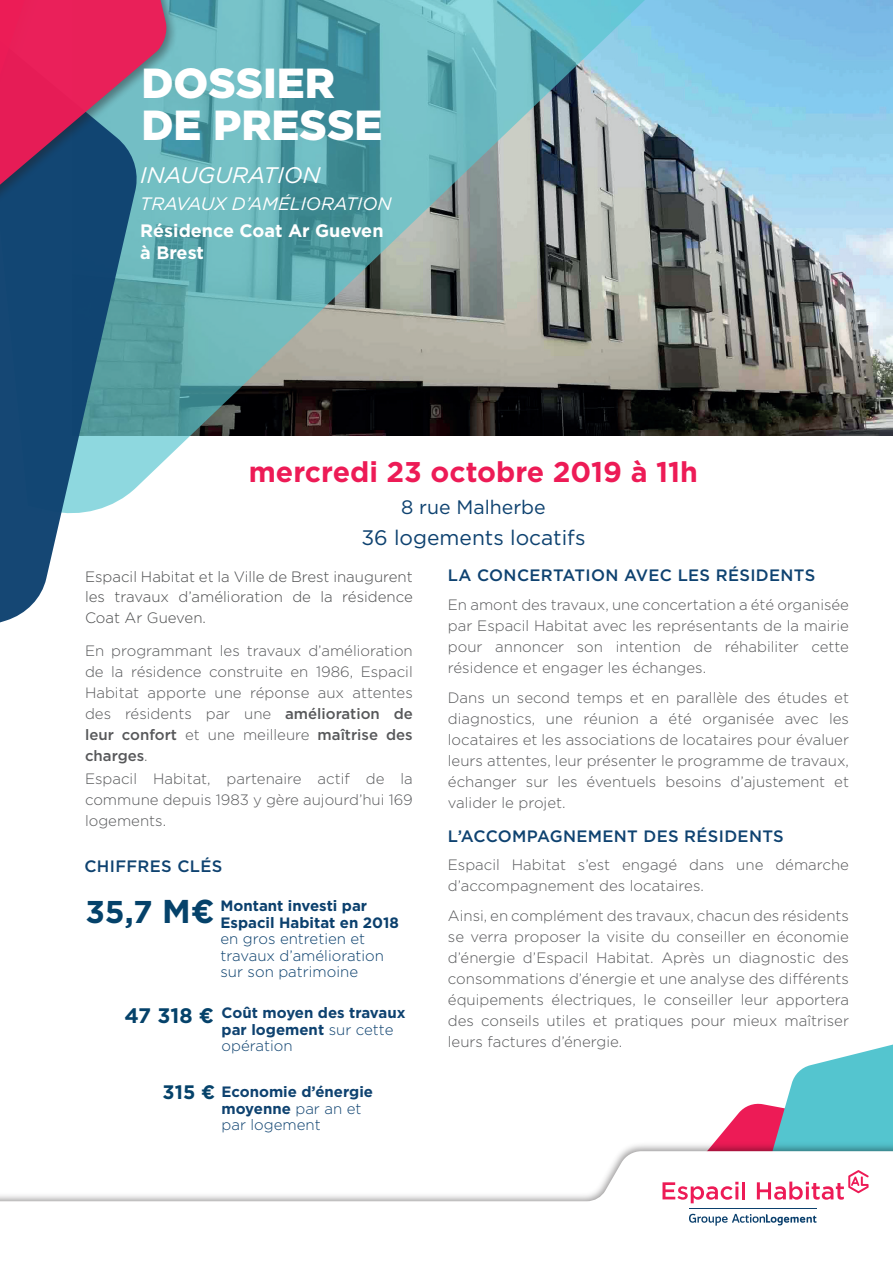
<style>
.page{position:relative;width:893px;height:1263px;background:#fff}
.page>*{position:absolute;margin:0;border:0;box-sizing:border-box;transform-origin:0 0}
.t1{font:900 42px/42px "Gotham";color:#fff}
.t2{font:700 28.5px "Gotham";color:#ed1b56}
.t3{font:italic 22.5px "Gotham";color:#fff}
.t4{font:21px "Gotham";color:#0e4270}
.t5{font:19.5px "Gotham";color:#0e4270}
.t6{font:700 18px/21.6px "Gotham";color:#fff}
.t7{font:italic 18px "Gotham";color:#fff}
.t8{font:500 16.5px "Gotham";letter-spacing:.02em;color:#0e4270}
.t9{font:300 15px/21px "Gotham";color:#57585a;text-align:justify}
.t10{font:700 15px/16.5px "Gotham";color:#0e4270}
.t11{font:300 15px/19.5px "Gotham";color:#4b4c4d}
.t12{font:300 15px/16.5px "Gotham";color:#0b406d}
.t13{font:700 15px/16.5px "Gotham";color:#0b406d}
.s1{font-weight:500}
.s2{font-size:31.5px;color:#05426a}
.s3{font-size:33px;color:#05426a}
.s4{font-size:21px;color:#05426a}
.s5{font-weight:300}
.s6{font-size:19.5px;color:#05426a}
</style>
<div class="page">
<img style="left:739px;top:1px;width:153px;height:435px">
<svg style="left:139px;top:0;width:600px;height:485px;background:#80a5a7"></svg>
<svg style="left:0;top:216px;width:139px;height:407px;fill:#154774"></svg>
<div style="left:0;top:0;width:179px;height:216px;background:#231f20;opacity:.45"></div>
<svg style="left:0;top:0;width:168px;height:206px;background:#9c4470"></svg>
<svg style="left:0;top:1151px;width:782px;height:75px"></svg>
<svg style="left:662px;top:1044px;width:231px;height:159px"></svg>
<svg style="left:689px;top:1214px;width:128px;height:11px"></svg>
<hr style="left:689px;top:1208px;width:128px;height:1px;background:#0b406d">
<h1 class="t1" style="left:141px;top:62px;width:243px">DOSSIER<br>DE PRESSE</h1>
<h3 class="t3" style="left:140px;top:161px;width:182px">INAUGURATION</h3>
<p class="t7" style="left:140px;top:192px;width:253px">TRAVAUX D’AMÉLIORATION</p>
<p class="t6" style="left:140px;top:220px;width:245px">Résidence Coat Ar Gueven à Brest</p>
<h2 class="t2" style="left:249px;top:453px;width:451px">mercredi 23 octobre 2019 à 11h</h2>
<h3 class="t5" style="left:401px;top:494px;width:146px">8 rue Malherbe</h3>
<h3 class="t4" style="left:361px;top:524px;width:226px">36 logements locatifs</h3>
<p class="t11" style="left:85px;top:567px;width:329px">Espacil Habitat et la Ville de Brest inaugurent les travaux d’amélioration de la résidence</p>
<p class="t11" style="left:85px;top:607px;width:122px">Coat Ar Gueven.</p>
<p class="t9" style="left:85px;top:640px;width:329px;text-align:left">En programmant les travaux d’amélioration de la résidence construite en 1986, Espacil Habitat apporte une réponse aux attentes des résidents par une <span class="s1">amélioration de leur confort</span> et une meilleure <span class="s1">maîtrise des charges</span>.<br>Espacil Habitat, partenaire actif de la commune depuis 1983 y gère aujourd’hui 169 logements.</p>
<p class="t8" style="left:84px;top:855px;width:140px">CHIFFRES CLÉS</p>
<p class="t13" style="left:220px;top:898px;width:180px;text-indent:-135px"><span class="s2">35,7</span> <span class="s3">M€</span> Montant investi par<br>Espacil Habitat en 2018</p>
<p class="t12" style="left:220px;top:930px;width:165px">en gros entretien et travaux d’amélioration sur son patrimoine</p>
<p class="t10" style="left:222px;top:1005px;width:185px;text-indent:-97px"><span class="s4">47 318 €</span> Coût moyen des travaux par logement <span class="s5">sur cette opération</span></p>
<p class="t10" style="left:222px;top:1083px;width:153px;text-indent:-59px"><span class="s6">315 €</span> Economie d’énergie moyenne <span class="s5">par an et par logement</span></p>
<p class="t8" style="left:448px;top:564px;width:369px">LA CONCERTATION AVEC LES RÉSIDENTS</p>
<p class="t9" style="left:448px;top:594px;width:403px">En amont des travaux, une concertation a été organisée par Espacil Habitat avec les représentants de la mairie pour annoncer son intention de réhabiliter cette résidence et engager les échanges.</p>
<p class="t9" style="left:448px;top:687px;width:403px">Dans un second temps et en parallèle des études et diagnostics, une réunion a été organisée avec les locataires et les associations de locataires pour évaluer leurs attentes, leur présenter le programme de travaux, échanger sur les éventuels besoins d’ajustement et valider le projet.</p>
<p class="t8" style="left:448px;top:825px;width:337px">L’ACCOMPAGNEMENT DES RÉSIDENTS</p>
<p class="t9" style="left:448px;top:854px;width:403px">Espacil Habitat s’est engagé dans une démarche d’accompagnement des locataires.</p>
<p class="t9" style="left:448px;top:905px;width:403px">Ainsi, en complément des travaux, chacun des résidents se verra proposer la visite du conseiller en économie d’énergie d’Espacil Habitat. Après un diagnostic des consommations d’énergie et une analyse des différents équipements électriques, le conseiller leur apportera des conseils utiles et pratiques pour mieux maîtriser leurs factures d’énergie.</p>
</div>
